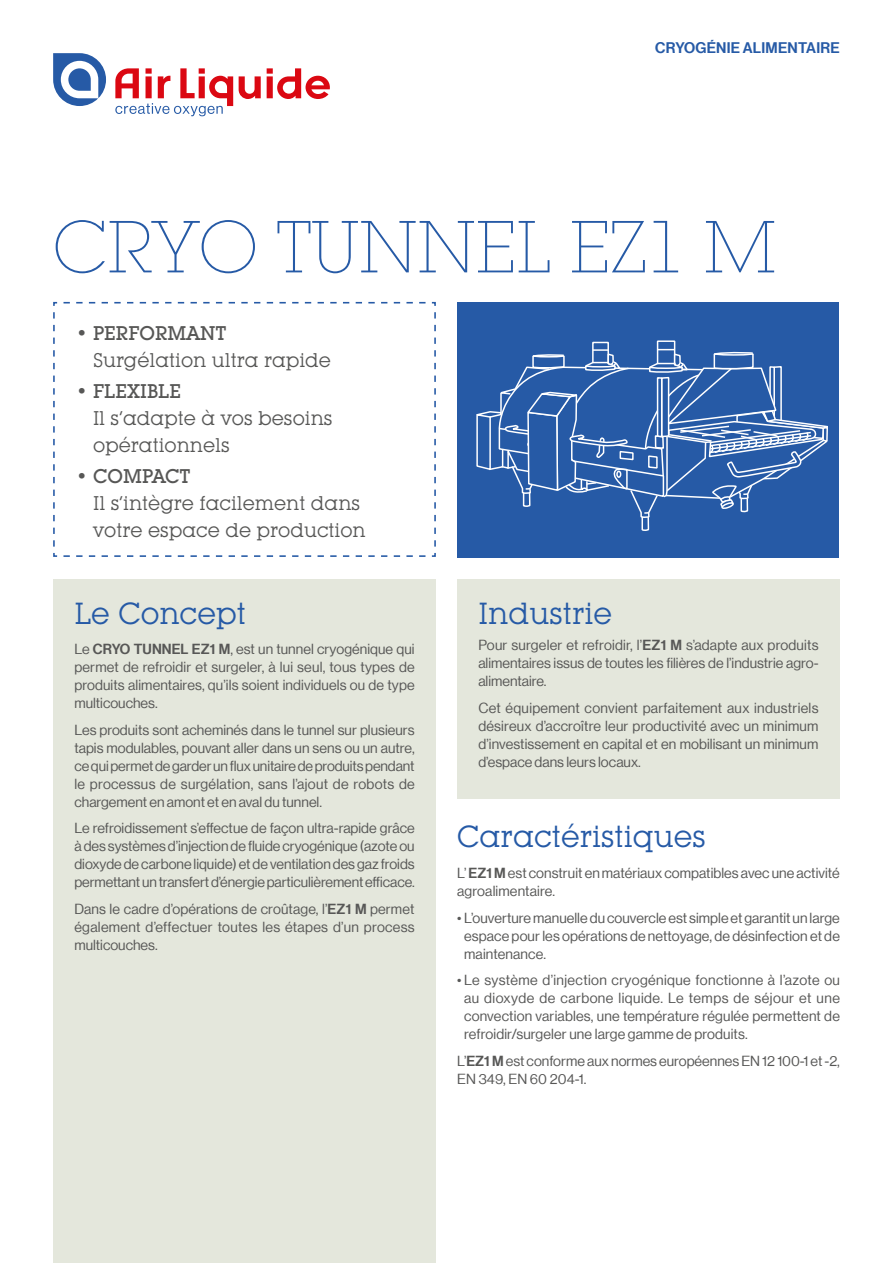
<style>
.page{position:relative;width:893px;height:1263px;background:#fff}
.page>*{position:absolute;margin:0;border:0;box-sizing:border-box;transform-origin:0 0}
.t1{font:200 72px "Lubalin Graph Std";color:#265aa6}
.t2{font:30px "Lubalin Graph IT Cby BT";color:#265aa6}
.t3{font:19.5px/27px "Lubalin Graph IT Cby BT";color:#575756}
.t4{font:500 19.5px "Lubalin Graph IT Cby BT";color:#575756}
.t5{font:15px "N Haas Grotesk DS Pro 65 Md";letter-spacing:.015em;color:#265aa6}
.t6{font:14.25px/18px "N Haas Grotesk DS Pro 55 Rg";color:#575756;text-align:justify}
.s1{font-weight:500}
.s2{font-family:"N Haas Grotesk DS Pro 65 Md"}
</style>
<div class="page">
<svg style="left:53px;top:301px;width:383px;height:256px"></svg>
<div style="left:457px;top:302px;width:382px;height:256px;background:#265aa6"></div>
<svg style="left:476px;top:340px;width:352px;height:191px"></svg>
<div style="left:53px;top:579px;width:383px;height:684px;background:#e4e7dc"></div>
<div style="left:457px;top:579px;width:383px;height:220px;background:#e4e7dc"></div>
<svg style="left:53px;top:53px;width:53px;height:53px"></svg>
<svg style="left:239px;top:76px;width:22px;height:23px"></svg>
<svg style="left:267px;top:68px;width:63px;height:31px"></svg>
<svg style="left:115px;top:68px;width:118px;height:48px"></svg>
<p class="t5" style="left:655px;top:39px;width:186px">CRYOGÉNIE ALIMENTAIRE</p>
<h1 class="t1" style="left:53px;top:206px;width:725px">CRYO TUNNEL EZ1 M</h1>
<h3 class="t3" style="left:93px;top:319px;width:239px;text-indent:-17px">• <span class="s1">PERFORMANT<br></span>Surgélation ultra rapide</h3>
<h3 class="t3" style="left:93px;top:377px;width:241px;text-indent:-17px">• <span class="s1">FLEXIBLE<br></span>Il s’adapte à vos besoins opérationnels</h3>
<h3 class="t4" style="left:76px;top:464px;width:116px">• COMPACT</h3>
<h3 class="t3" style="left:93px;top:490px;width:274px">Il s’intègre facilement dans votre espace de production</h3>
<h2 class="t2" style="left:74px;top:595px;width:173px">Le Concept</h2>
<p class="t6" style="left:74px;top:640px;width:342px">Le <span class="s2">CRYO TUNNEL EZ1 M</span>, est un tunnel cryogénique qui permet de refroidir et surgeler, à lui seul, tous types de produits alimentaires, qu’ils soient individuels ou de type multicouches.</p>
<p class="t6" style="left:74px;top:721px;width:342px">Les produits sont acheminés dans le tunnel sur plusieurs tapis modulables, pouvant aller dans un sens ou un autre, ce qui permet de garder un flux unitaire de produits pendant le processus de surgélation, sans l’ajout de robots de chargement en amont et en aval du tunnel.</p>
<p class="t6" style="left:74px;top:819px;width:342px">Le refroidissement s’effectue de façon ultra-rapide grâce à des systèmes d’injection de fluide cryogénique (azote ou dioxyde de carbone liquide) et de ventilation des gaz froids permettant un transfert d’énergie particulièrement efficace.</p>
<p class="t6" style="left:74px;top:900px;width:342px">Dans le cadre d’opérations de croûtage, l’<span class="s2">EZ1 M</span> permet également d’effectuer toutes les étapes d’un process multicouches.</p>
<h2 class="t2" style="left:478px;top:595px;width:135px">Industrie</h2>
<p class="t6" style="left:478px;top:636px;width:342px">Pour surgeler et refroidir, l’<span class="s2">EZ1 M</span> s’adapte aux produits alimentaires issus de toutes les filières de l’industrie agro&shy;alimentaire.</p>
<p class="t6" style="left:478px;top:699px;width:342px">Cet équipement convient parfaitement aux industriels désireux d’accroître leur productivité avec un minimum d’investissement en capital et en mobilisant un minimum d’espace dans leurs locaux.</p>
<h2 class="t2" style="left:457px;top:818px;width:250px">Caractéristiques</h2>
<p class="t6" style="left:457px;top:864px;width:384px">L’ <span class="s2">EZ1 M</span> est construit en matériaux compatibles avec une activité agroalimentaire.</p>
<p class="t6" style="left:464px;top:909px;width:377px;text-indent:-7px">• L’ouverture manuelle du couvercle est simple et garantit un large espace pour les opérations de nettoyage, de désinfection et de maintenance.</p>
<p class="t6" style="left:464px;top:971px;width:377px;text-indent:-7px">• Le système d’injection cryogénique fonctionne à l’azote ou au dioxyde de carbone liquide. Le temps de séjour et une convection variables, une température régulée permettent de refroidir/surgeler une large gamme de produits.</p>
<p class="t6" style="left:457px;top:1052px;width:384px">L’<span class="s2">EZ1 M</span> est conforme aux normes européennes EN 12 100-1 et -2,<br>EN 349, EN 60 204-1.</p>
</div>
